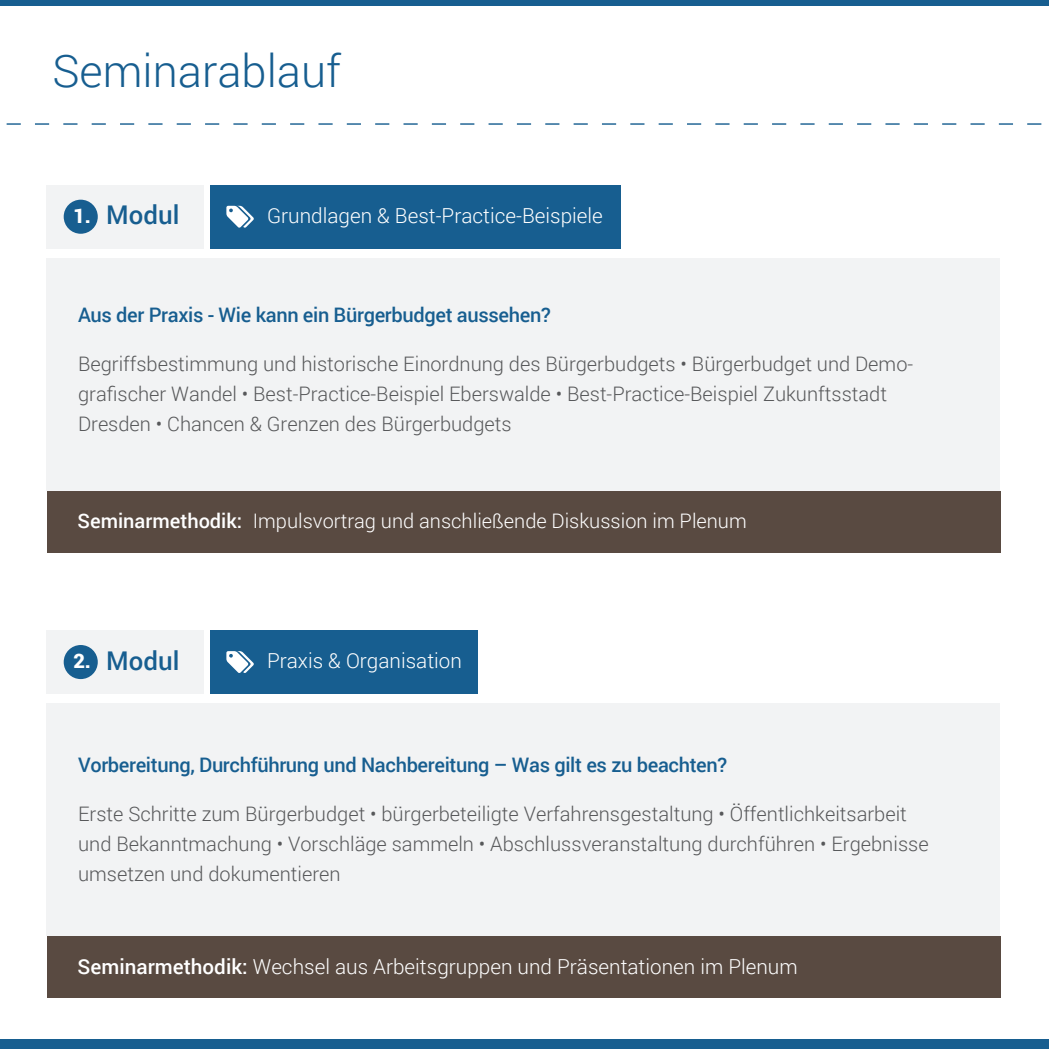
<style>
.page{position:relative;width:1049px;height:1049px;background:#fff}
.page>*{position:absolute;margin:0;border:0;box-sizing:border-box;transform-origin:0 0}
.t1{font:300 45px "Roboto";color:#175e90}
.t2{font:500 25.75px "Roboto";color:#175e90}
.t3{font:300 20.75px "Roboto";color:#fff}
.t4{font:300 20px/30px "Roboto";color:#57585a}
.t5{font:500 20px "Roboto";letter-spacing:-.015em;color:#175e90}
.t6{font:300 20px "Roboto";color:#fff}
.s1{font-weight:900;font-size:20px;color:#fff}
.s2{font-weight:500}
</style>
<div class="page">
<svg style="left:6px;top:123px;width:1036px;height:2px"></svg>
<div style="left:0;top:0;width:1049px;height:5px;background:#175e90"></div>
<div style="left:0;top:1040px;width:1049px;height:9px;background:#175e90"></div>
<div style="left:47px;top:258px;width:953px;height:232px;background:#f2f3f4"></div>
<div style="left:47px;top:491px;width:953px;height:62px;background:#594a41"></div>
<div style="left:47px;top:185px;width:157px;height:63px;background:#f2f3f4"></div>
<div style="left:64px;top:200px;width:34px;height:34px;background:#175e90;border-radius:50%"></div>
<div style="left:210px;top:185px;width:411px;height:63px;background:#175e90"></div>
<svg style="left:226px;top:206px;width:28px;height:22px"></svg>
<div style="left:47px;top:703px;width:953px;height:232px;background:#f2f3f4"></div>
<div style="left:47px;top:936px;width:953px;height:62px;background:#594a41"></div>
<div style="left:47px;top:630px;width:157px;height:63px;background:#f2f3f4"></div>
<div style="left:64px;top:645px;width:34px;height:34px;background:#175e90;border-radius:50%"></div>
<div style="left:210px;top:630px;width:268px;height:63px;background:#175e90"></div>
<svg style="left:226px;top:651px;width:28px;height:22px"></svg>
<h1 class="t1" style="left:53px;top:40px;width:290px">Seminarablauf</h1>
<p class="t2" style="left:73px;top:197px;width:107px"><span class="s1">1.</span> Modul</p>
<p class="t3" style="left:267px;top:201px;width:337px">Grundlagen &amp; Best-Practice-Beispiele</p>
<p class="t5" style="left:78px;top:301px;width:474px">Aus der Praxis - Wie kann ein Bürgerbudget aussehen?</p>
<p class="t4" style="left:78px;top:348px;width:836px">Begriffsbestimmung und historische Einordnung des Bürgerbudgets • Bürgerbudget und Demo&shy;grafischer Wandel • Best-Practice-Beispiel Eberswalde • Best-Practice-Beispiel Zukunftsstadt<br>Dresden • Chancen &amp; Grenzen des Bürgerbudgets</p>
<p class="t6" style="left:78px;top:507px;width:671px"><span class="s2">Seminarmethodik:</span> Impulsvortrag und anschließende Diskussion im Plenum</p>
<p class="t2" style="left:73px;top:642px;width:107px"><span class="s1">2.</span> Modul</p>
<p class="t3" style="left:267px;top:646px;width:196px">Praxis &amp; Organisation</p>
<p class="t5" style="left:78px;top:751px;width:651px">Vorbereitung, Durchführung und Nachbereitung – Was gilt es zu beachten?</p>
<p class="t4" style="left:78px;top:798px;width:852px">Erste Schritte zum Bürgerbudget • bürgerbeteiligte Verfahrensgestaltung • Öffentlichkeitsarbeit und Bekanntmachung • Vorschläge sammeln • Abschlussveranstaltung durchführen • Ergebnisse umsetzen und dokumentieren</p>
<p class="t3" style="left:78px;top:952px;width:722px"><span class="s2">Seminarmethodik:</span> Wechsel aus Arbeitsgruppen und Präsentationen im Plenum</p>
</div>
